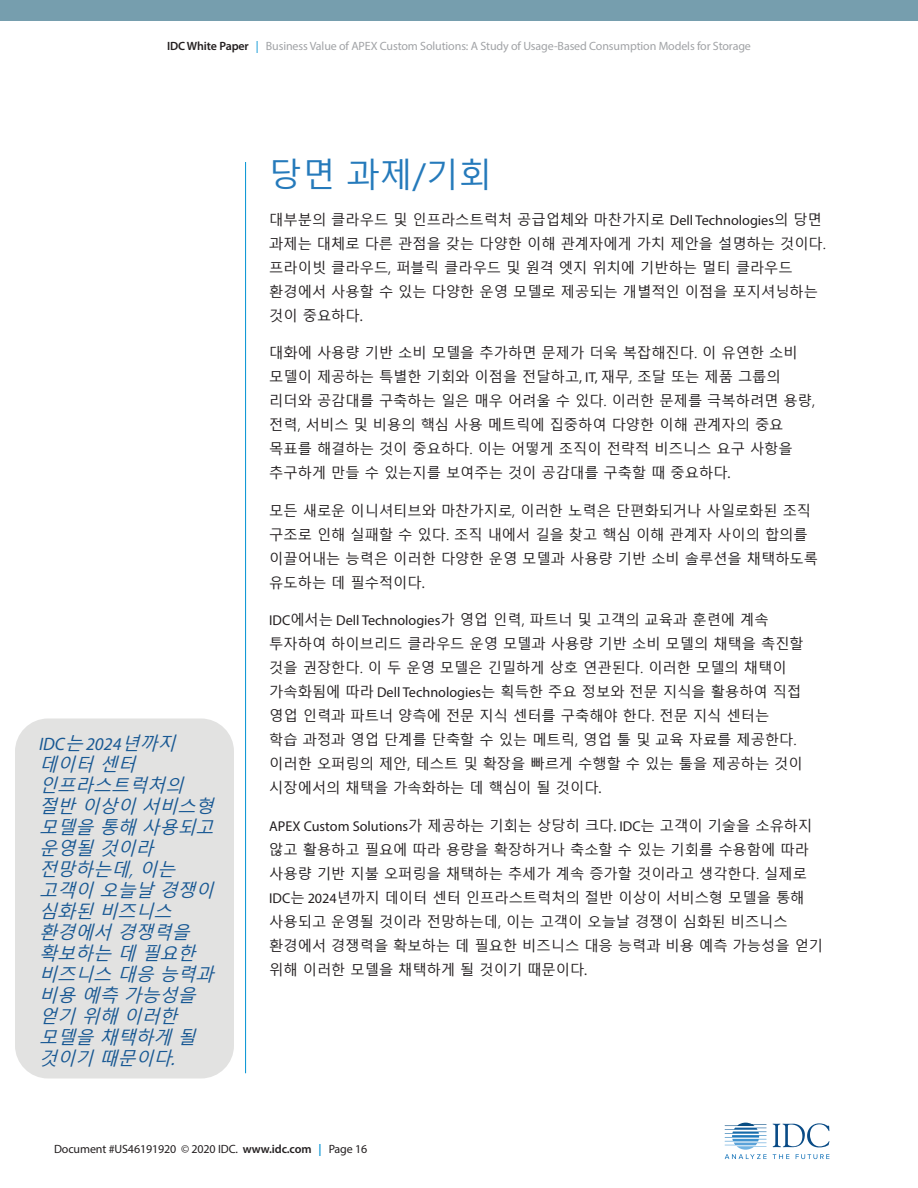
<style>
.page{position:relative;width:918px;height:1188px;background:#fff}
.page>*{position:absolute;margin:0;border:0;box-sizing:border-box;transform-origin:0 0}
.MainHeader{font:33px "Malgun Gothic";color:#257abb}
.Level_3_Header{font:italic 18px/21px "Malgun Gothic";color:#185893}
.t1{font:14.25px/24px "Malgun Gothic";color:#231f20}
.t2{font:12px "Myriad Pro";letter-spacing:-.01em;color:#a1a3a6}
.t3{font:12px "Myriad Pro";letter-spacing:-.01em;color:#231f20}
.s1{font-weight:600;color:#231f20}
.s2{color:#0092d3}
.s3{font-family:"Myriad Pro"}
.s4{font-weight:600}
.s5{font-weight:600;color:#0092d3}
</style>
<div class="page">
<hr style="left:245px;top:162px;width:1px;height:911px;background:#0092d3">
<div style="left:0;top:0;width:918px;height:21px;background:#769eae"></div>
<svg style="left:773px;top:1123px;width:57px;height:24px"></svg>
<svg style="left:773px;top:1154px;width:16px;height:5px"></svg>
<svg style="left:796px;top:1154px;width:33px;height:5px"></svg>
<svg style="left:725px;top:1123px;width:42px;height:36px"></svg>
<div style="left:15px;top:718px;width:219px;height:360px;background:#e2e2e1;border-radius:33px"></div>
<p class="t2" style="left:167px;top:39px;width:585px"><span class="s1">IDC White Paper</span> <span class="s2">|</span> Business Value of APEX Custom Solutions: A Study of Usage-Based Consumption Models for Storage</p>
<p class="Level_3_Header" style="left:39px;top:734px;width:182px"><span class="s3">IDC</span>는 <span class="s3">2024</span>년까지 데이터 센터 인프라스트럭처의 절반 이상이 서비스형 모델을 통해 사용되고 운영될 것이라 전망하는데,이는 고객이 오늘날 경쟁이 심화된 비즈니스 환경에서 경쟁력을 확보하는 데 필요한 비즈니스 대응 능력과 비용 예측 가능성을 얻기 위해 이러한 모델을 채택하게 될 것이기 때문이다<span class="s3">.</span></p>
<p class="MainHeader" style="left:269px;top:156px;width:224px">당면 과제/기회</p>
<p class="t1" style="left:269px;top:208px;width:558px">대부분의 클라우드 및 인프라스트럭처 공급업체와 마찬가지로 <span class="s3">Dell Technologies</span>의 당면 과제는 대체로 다른 관점을 갖는 다양한 이해 관계자에게 가치 제안을 설명하는 것이다. 프라이빗 클라우드, 퍼블릭 클라우드 및 원격 엣지 위치에 기반하는 멀티 클라우드 환경에서 사용할 수 있는 다양한 운영 모델로 제공되는 개별적인 이점을 포지셔닝하는 것이 중요하다<span class="s3">.</span></p>
<p class="t1" style="left:269px;top:341px;width:547px">대화에 사용량 기반 소비 모델을 추가하면 문제가 더욱 복잡해진다. 이 유연한 소비 모델이 제공하는 특별한 기회와 이점을 전달하고<span class="s3">, IT,</span> 재무, 조달 또는 제품 그룹의 리더와 공감대를 구축하는 일은 매우 어려울 수 있다. 이러한 문제를 극복하려면 용량, 전력, 서비스 및 비용의 핵심 사용 메트릭에 집중하여 다양한 이해 관계자의 중요 목표를 해결하는 것이 중요하다. 이는 어떻게 조직이 전략적 비즈니스 요구 사항을 추구하게 만들 수 있는지를 보여주는 것이 공감대를 구축할 때 중요하다<span class="s3">.</span></p>
<p class="t1" style="left:269px;top:499px;width:550px">모든 새로운 이니셔티브와 마찬가지로, 이러한 노력은 단편화되거나 사일로화된 조직 구조로 인해 실패할 수 있다. 조직 내에서 길을 찾고 핵심 이해 관계자 사이의 합의를 이끌어내는 능력은 이러한 다양한 운영 모델과 사용량 기반 소비 솔루션을 채택하도록 유도하는 데 필수적이다<span class="s3">.</span></p>
<p class="t1" style="left:269px;top:608px;width:536px"><span class="s3">IDC</span>에서는 <span class="s3">Dell Technologies</span>가 영업 인력, 파트너 및 고객의 교육과 훈련에 계속 투자하여 하이브리드 클라우드 운영 모델과 사용량 기반 소비 모델의 채택을 촉진할 것을 권장한다. 이 두 운영 모델은 긴밀하게 상호 연관된다. 이러한 모델의 채택이 가속화됨에 따라 <span class="s3">Dell Technologies</span>는 획득한 주요 정보와 전문 지식을 활용하여 직접 영업 인력과 파트너 양측에 전문 지식 센터를 구축해야 한다. 전문 지식 센터는<br>학습 과정과 영업 단계를 단축할 수 있는 메트릭, 영업 툴 및 교육 자료를 제공한다. 이러한 오퍼링의 제안, 테스트 및 확장을 빠르게 수행할 수 있는 툴을 제공하는 것이 시장에서의 채택을 가속화하는 데 핵심이 될 것이다<span class="s3">.</span></p>
<p class="t1" style="left:269px;top:814px;width:555px"><span class="s3">APEX Custom Solutions</span>가 제공하는 기회는 상당히 크다<span class="s3">. IDC</span>는 고객이 기술을 소유하지 않고 활용하고 필요에 따라 용량을 확장하거나 축소할 수 있는 기회를 수용함에 따라 사용량 기반 지불 오퍼링을 채택하는 추세가 계속 증가할 것이라고 생각한다. 실제로 <span class="s3">IDC</span>는 <span class="s3">2024</span>년까지 데이터 센터 인프라스트럭처의 절반 이상이 서비스형 모델을 통해 사용되고 운영될 것이라 전망하는데, 이는 고객이 오늘날 경쟁이 심화된 비즈니스 환경에서 경쟁력을 확보하는 데 필요한 비즈니스 대응 능력과 비용 예측 가능성을 얻기 위해 이러한 모델을 채택하게 될 것이기 때문이다<span class="s3">.</span></p>
<p class="t3" style="left:54px;top:1141px;width:315px">Document #US46191920 © 2020 IDC. <span class="s4">www.idc.com</span> <span class="s5">|</span> Page 16</p>
</div>
